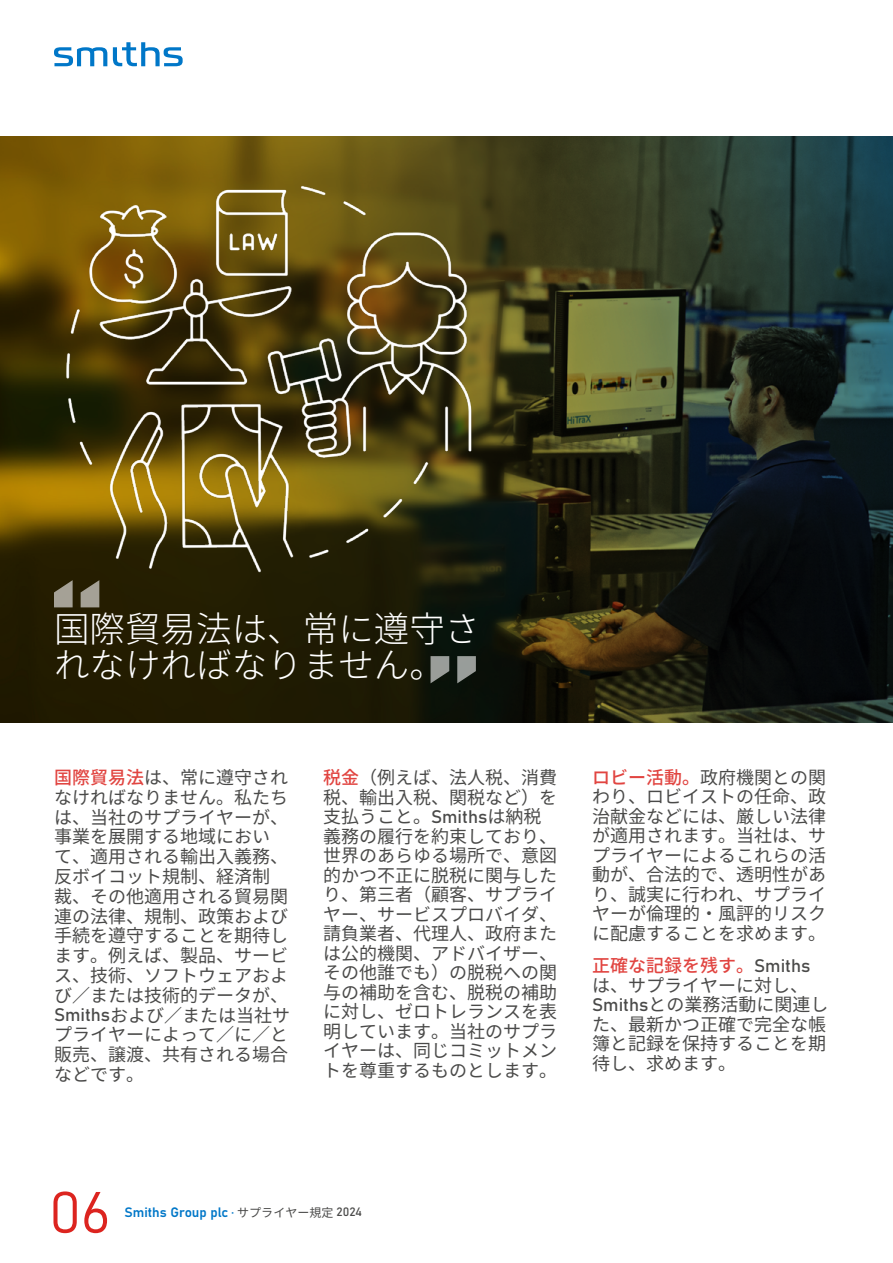
<style>
.page{position:relative;width:893px;height:1263px;background:#fff}
.page>*{position:absolute;margin:0;border:0;box-sizing:border-box;transform-origin:0 0}
.t1{font:57.45px "Bahnschrift";color:#dc241f}
.t2{font:300 35.55px/35.5px "Noto Sans CJ Kjp";color:#fff}
.t3{font:18px/19.5px "Noto Sans CJ Kjp";color:#4a4a49}
.t4{font:13.5px "Bahnschrift";color:#0077c8}
.s1{font-weight:500;color:#e14541}
.s2{font-family:"Bahnschrift"}
.s3{font-size:12px}
.s4{font-family:"Noto Sans CJ Kjp";font-size:12px;color:#4a4a49}
.s5{font-size:12px;color:#4a4a49}
</style>
<div class="page">
<svg style="left:54px;top:47px;width:53px;height:19px"></svg>
<svg style="left:113px;top:42px;width:70px;height:24px"></svg>
<svg style="left:0;top:136px;width:893px;height:586px;background:#2d2f17"></svg>
<img style="left:66px;top:184px;width:407px;height:390px">
<svg style="left:54px;top:580px;width:45px;height:27px"></svg>
<svg style="left:431px;top:656px;width:45px;height:27px"></svg>
<h2 class="t2" style="left:54px;top:612px;width:428px">国際貿易法は、常に遵守されなければなりません。</h2>
<p class="t3" style="left:54px;top:768px;width:238px"><span class="s1">国際貿易法</span>は、常に遵守されなければなりません。私たちは、当社のサプライヤーが、事業を展開する地域において、適用される輸出入義務、反ボイコット規制、経済制裁、その他適用される貿易関連の法律、規制、政策および手続を遵守することを期待します。例えば、製品、サービス、技術、ソフトウェアおよび／または技術的データが、<br><span class="s2">Smiths</span>および／または当社サプライヤーによって／に／と販売、譲渡、共有される場合などです。</p>
<p class="t3" style="left:323px;top:768px;width:235px"><span class="s1">税金</span>（例えば、法人税、消費税、輸出入税、関税など）を支払うこと。<span class="s2">Smiths</span>は納税義務の履行を約束しており、世界のあらゆる場所で、意図的かつ不正に脱税に関与したり、第三者（顧客、サプライヤー、サービスプロバイダ、請負業者、代理人、政府または公的機関、アドバイザー、その他誰でも）の脱税への関与の補助を含む、脱税の補助に対し、ゼロトレランスを表明しています。当社のサプライヤーは、同じコミットメントを尊重するものとします。</p>
<p class="t3" style="left:592px;top:768px;width:235px;text-align:justify"><span class="s1">ロビー活動。</span>政府機関との関わり、ロビイストの任命、政治献金などには、厳しい法律が適用されます。当社は、サプライヤーによるこれらの活動が、合法的で、透明性があり、誠実に行われ、サプライヤーが倫理的・風評的リスクに配慮することを求めます。</p>
<p class="t3" style="left:592px;top:956px;width:238px"><span class="s1">正確な記録を残す。</span><span class="s2">Smiths</span>は、サプライヤーに対し、<br><span class="s2">Smiths</span>との業務活動に関連した、最新かつ正確で完全な帳簿と記録を保持することを期待し、求めます。</p>
<h1 class="t1" style="left:49px;top:1169px;width:63px">06</h1>
<p class="t4" style="left:124px;top:1202px;width:239px">Smiths Group plc <span class="s3">·</span> <span class="s4">サプライヤー規定</span> <span class="s5">2024</span></p>
</div>
